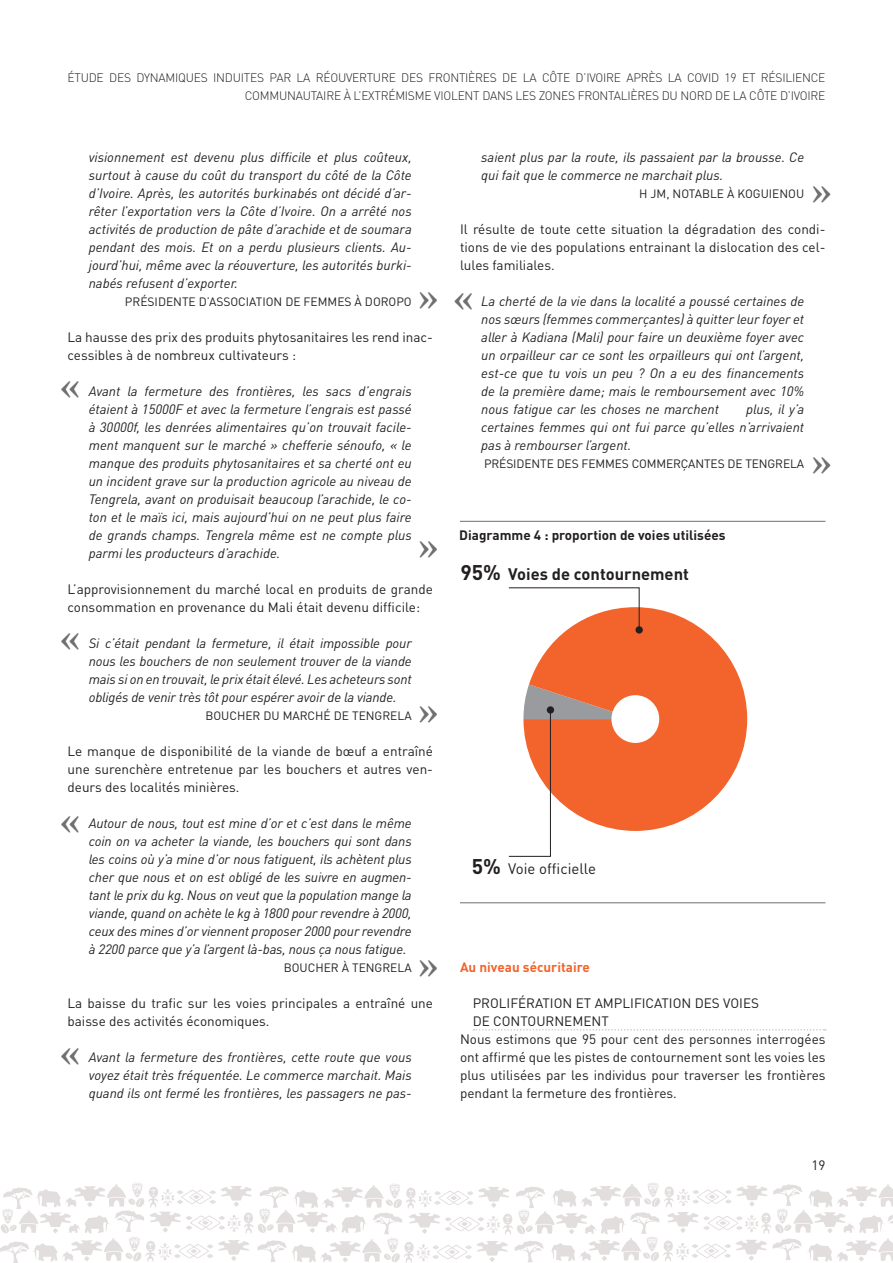
<style>
.page{position:relative;width:893px;height:1263px;background:#fff}
.page>*{position:absolute;margin:0;border:0;box-sizing:border-box;transform-origin:0 0}
.testo_a_correre{font:700 45px "Lyon Display";color:#706f6e}
.t1{font:700 16.5px "DINOT";color:#231f20}
.t2{font:15px "DINOT";color:#231f20}
.testo_a_correre-2{font:italic 13.5px/18px "DINOT";color:#231f20;text-align:justify}
.testo_a_correre-3{font:13.5px/18px "DINOT";color:#231f20}
.sottopara_cap7{font:13.5px/18px "DINOT";color:#231f20}
.didascalia{font:700 13.5px "DINOT";color:#231f20}
.testo_a_correre-4{font:700 13.5px "DINOT";color:#f2642b}
.t3{font:300 12.15px/18px "DINOT";letter-spacing:-.02em;color:#231f20;text-align:right}
.testo_a_correre-5{font:12px "DINOT";color:#231f20}
.s1{font-size:21px}
.s2{font-weight:700;font-size:21px}
</style>
<div class="page">
<svg style="left:0;top:1182px;width:893px;height:81px"></svg>
<svg style="left:473px;top:1029px;width:353px;height:1px"></svg>
<svg style="left:529px;top:607px;width:218px;height:224px;fill:#f2642b"></svg>
<div style="left:611px;top:695px;width:48px;height:48px;background:#fff;border-radius:50%"></div>
<svg style="left:508px;top:587px;width:132px;height:44px"></svg>
<div style="left:635px;top:626px;width:8px;height:8px;background:#231f20;border-radius:50%"></div>
<svg style="left:508px;top:684px;width:127px;height:173px"></svg>
<div style="left:547px;top:706px;width:7px;height:8px;background:#231f20;border-radius:50%"></div>
<hr style="left:460px;top:521px;width:365px;height:1px;background:#706f6e">
<hr style="left:460px;top:902px;width:365px;height:1px;background:#706f6e">
<p class="t3" style="left:68px;top:68px;width:759px">ÉTUDE DES DYNAMIQUES INDUITES PAR LA RÉOUVERTURE DES FRONTIÈRES DE LA CÔTE D’IVOIRE APRÈS LA COVID 19 ET RÉSILIENCE<br>COMMUNAUTAIRE À L’EXTRÉMISME VIOLENT DANS LES ZONES FRONTALIÈRES DU NORD DE LA CÔTE D’IVOIRE</p>
<p class="testo_a_correre-2" style="left:89px;top:148px;width:324px">visionnement est devenu plus difficile et plus coûteux, surtout à cause du coût du transport du côté de la Côte d’Ivoire. Après, les autorités burkinabés ont décidé d’ar&shy;rêter l’exportation vers la Côte d’Ivoire. On a arrêté nos activités de production de pâte d’arachide et de soumara pendant des mois. Et on a perdu plusieurs clients. Au&shy;jourd’hui, même avec la réouverture, les autorités burki&shy;nabés refusent d’exporter.</p>
<p class="testo_a_correre-5" style="left:125px;top:294px;width:288px">PRÉSIDENTE D’ASSOCIATION DE FEMMES À DOROPO</p>
<p class="testo_a_correre-3" style="left:68px;top:328px;width:367px">La hausse des prix des produits phytosanitaires les rend inac&shy;cessibles à de nombreux cultivateurs :</p>
<p class="testo_a_correre-2" style="left:89px;top:382px;width:324px">Avant la fermeture des frontières, les sacs d’engrais étaient à 15000F et avec la fermeture l’engrais est passé à 30000f, les denrées alimentaires qu’on trouvait facile&shy;ment manquent sur le marché » chefferie sénoufo, « le manque des produits phytosanitaires et sa cherté ont eu un incident grave sur la production agricole au niveau de Tengrela, avant on produisait beaucoup l’arachide, le co&shy;ton et le maïs ici, mais aujourd’hui on ne peut plus faire de grands champs. Tengrela même est ne compte plus parmi les producteurs d’arachide.</p>
<p class="testo_a_correre-3" style="left:68px;top:580px;width:367px">L’approvisionnement du marché local en produits de grande consommation en provenance du Mali était devenu difficile:</p>
<p class="testo_a_correre-2" style="left:89px;top:634px;width:324px">Si c’était pendant la fermeture, il était impossible pour nous les bouchers de non seulement trouver de la viande mais si on en trouvait, le prix était élevé. Les acheteurs sont obligés de venir très tôt pour espérer avoir de la viande.</p>
<p class="testo_a_correre-5" style="left:205px;top:708px;width:208px">BOUCHER DU MARCHÉ DE TENGRELA</p>
<p class="testo_a_correre-3" style="left:68px;top:742px;width:367px;text-align:justify">Le manque de disponibilité de la viande de bœuf a entraîné une surenchère entretenue par les bouchers et autres ven&shy;deurs des localités minières.</p>
<p class="testo_a_correre-2" style="left:89px;top:814px;width:324px">Autour de nous, tout est mine d’or et c’est dans le même coin on va acheter la viande, les bouchers qui sont dans les coins où y’a mine d’or nous fatiguent, ils achètent plus cher que nous et on est obligé de les suivre en augmen&shy;tant le prix du kg. Nous on veut que la population mange la viande, quand on achète le kg à 1800 pour revendre à 2000, ceux des mines d’or viennent proposer 2000 pour revendre à 2200 parce que y’a l’argent là-bas, nous ça nous fatigue.</p>
<p class="testo_a_correre-5" style="left:284px;top:960px;width:130px">BOUCHER À TENGRELA</p>
<p class="testo_a_correre-3" style="left:68px;top:994px;width:367px">La baisse du trafic sur les voies principales a entraîné une baisse des activités économiques.</p>
<p class="testo_a_correre-2" style="left:89px;top:1048px;width:324px">Avant la fermeture des frontières, cette route que vous voyez était très fréquentée. Le commerce marchait. Mais quand ils ont fermé les frontières, les passagers ne pas-</p>
<p class="testo_a_correre-2" style="left:481px;top:148px;width:324px">saient plus par la route, ils passaient par la brousse. Ce qui fait que le commerce ne marchait plus.</p>
<p class="testo_a_correre-5" style="left:639px;top:186px;width:166px">H JM, NOTABLE À KOGUIENOU</p>
<p class="testo_a_correre-3" style="left:460px;top:220px;width:367px;text-align:justify">Il résulte de toute cette situation la dégradation des condi&shy;tions de vie des populations entrainant la dislocation des cel&shy;lules familiales.</p>
<p class="testo_a_correre-2" style="left:481px;top:292px;width:324px">La cherté de la vie dans la localité a poussé certaines de nos sœurs (femmes commerçantes) à quitter leur foyer et aller à Kadiana (Mali) pour faire un deuxième foyer avec un orpailleur car ce sont les orpailleurs qui ont l’argent, est-ce que tu vois un peu ? On a eu des financements de la première dame; mais le remboursement avec 10% nous fatigue car les choses ne marchent</p>
<p class="testo_a_correre" style="left:810px;top:155px;width:24px">»</p>
<p class="testo_a_correre" style="left:417px;top:262px;width:60px">» «</p>
<p class="testo_a_correre" style="left:59px;top:350px;width:24px">«</p>
<p class="testo_a_correre-2" style="left:481px;top:400px;width:324px;text-indent:265px">plus, il y’a certaines femmes qui ont fui parce qu’elles n’arrivaient pas à rembourser l’argent.</p>
<p class="testo_a_correre-5" style="left:484px;top:456px;width:322px">PRÉSIDENTE DES FEMMES COMMERÇANTES DE TENGRELA</p>
<p class="testo_a_correre" style="left:810px;top:426px;width:24px">»</p>
<p class="didascalia" style="left:459px;top:526px;width:268px">Diagramme 4 : proportion de voies utilisées</p>
<p class="t1" style="left:460px;top:563px;width:230px"><span class="s1">95%</span> Voies de contournement</p>
<p class="testo_a_correre" style="left:417px;top:510px;width:24px">»</p>
<p class="testo_a_correre" style="left:59px;top:602px;width:24px">«</p>
<p class="testo_a_correre" style="left:417px;top:675px;width:24px">»</p>
<p class="testo_a_correre" style="left:59px;top:785px;width:24px">«</p>
<p class="t2" style="left:472px;top:859px;width:126px"><span class="s2">5%</span> Voie officielle</p>
<p class="testo_a_correre" style="left:417px;top:929px;width:24px">»</p>
<p class="testo_a_correre-4" style="left:460px;top:958px;width:131px">Au niveau sécuritaire</p>
<p class="sottopara_cap7" style="left:473px;top:994px;width:288px">PROLIFÉRATION ET AMPLIFICATION DES VOIES<br>DE CONTOURNEMENT</p>
<p class="testo_a_correre-3" style="left:460px;top:1030px;width:367px;text-align:justify">Nous estimons que 95 pour cent des personnes interrogées ont affirmé que les pistes de contournement sont les voies les plus utilisées par les individus pour traverser les frontières pendant la fermeture des frontières.</p>
<p class="testo_a_correre" style="left:59px;top:1017px;width:24px">«</p>
<p class="testo_a_correre-3" style="left:811px;top:1156px;width:16px">19</p>
</div>
